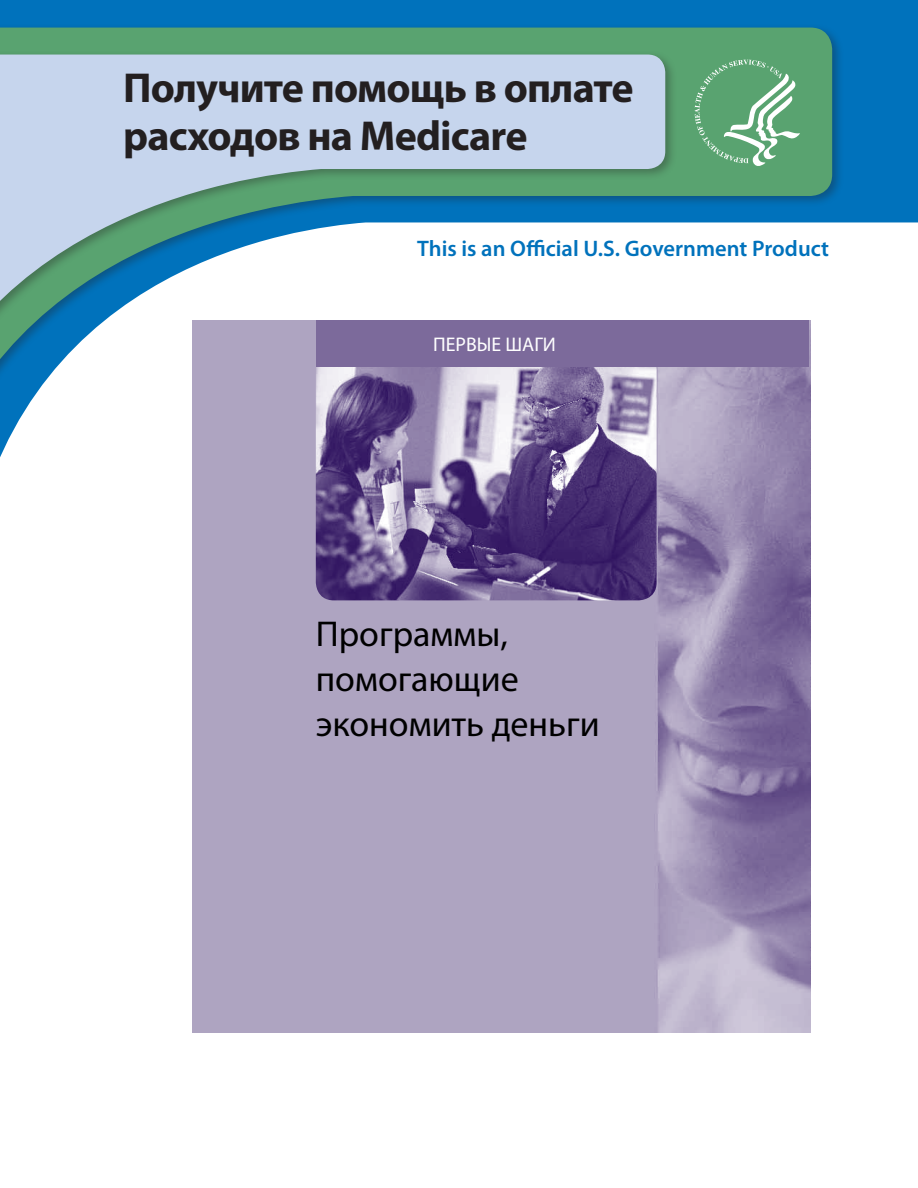
<style>
.page{position:relative;width:918px;height:1188px;background:#fff}
.page>*{position:absolute;margin:0;border:0;box-sizing:border-box;transform-origin:0 0}
.t1{font:700 42px "Myriad Pro";letter-spacing:-.02em;color:#231f20}
.Paragraph_Style10{font:36px/45px "Myriad Pro";color:#000}
.t2{font:600 22.5px "Myriad Pro";color:#0072bc}
.Paragraph_Style5{font:19.8px "Myriad Pro";color:#fff}
</style>
<div class="page">
<svg style="left:0;top:0;width:918px;height:541px;fill:#0072bc"></svg>
<div style="left:0;top:24px;width:844px;height:501px;background:#231f20;opacity:.35"></div>
<svg style="left:0;top:28px;width:832px;height:486px;fill:#59a370"></svg>
<div style="left:0;top:50px;width:677px;height:447px;background:#231f20;opacity:.35"></div>
<svg style="left:0;top:55px;width:665px;height:432px"></svg>
<svg style="left:695px;top:60px;width:105px;height:106px;background:#74b287"></svg>
<img style="left:193px;top:321px;width:617px;height:712px">
<img style="left:316px;top:367px;width:341px;height:233px">
<div style="left:316px;top:321px;width:493px;height:46px;background:#7c6a9b"></div>
<p class="t1" style="left:123px;top:61px;width:512px">Получите помощь в оплате</p>
<p class="t1" style="left:123px;top:109px;width:406px">расходов на Medicare</p>
<p class="t2" style="left:417px;top:234px;width:413px">This is an Official U.S. Government Product</p>
<p class="Paragraph_Style5" style="left:433px;top:332px;width:124px">ПЕРВЫЕ ШАГИ</p>
<p class="Paragraph_Style10" style="left:316px;top:611px;width:205px">Программы, помогающие</p>
<p class="Paragraph_Style10" style="left:316px;top:701px;width:285px">экономить деньги</p>
</div>
